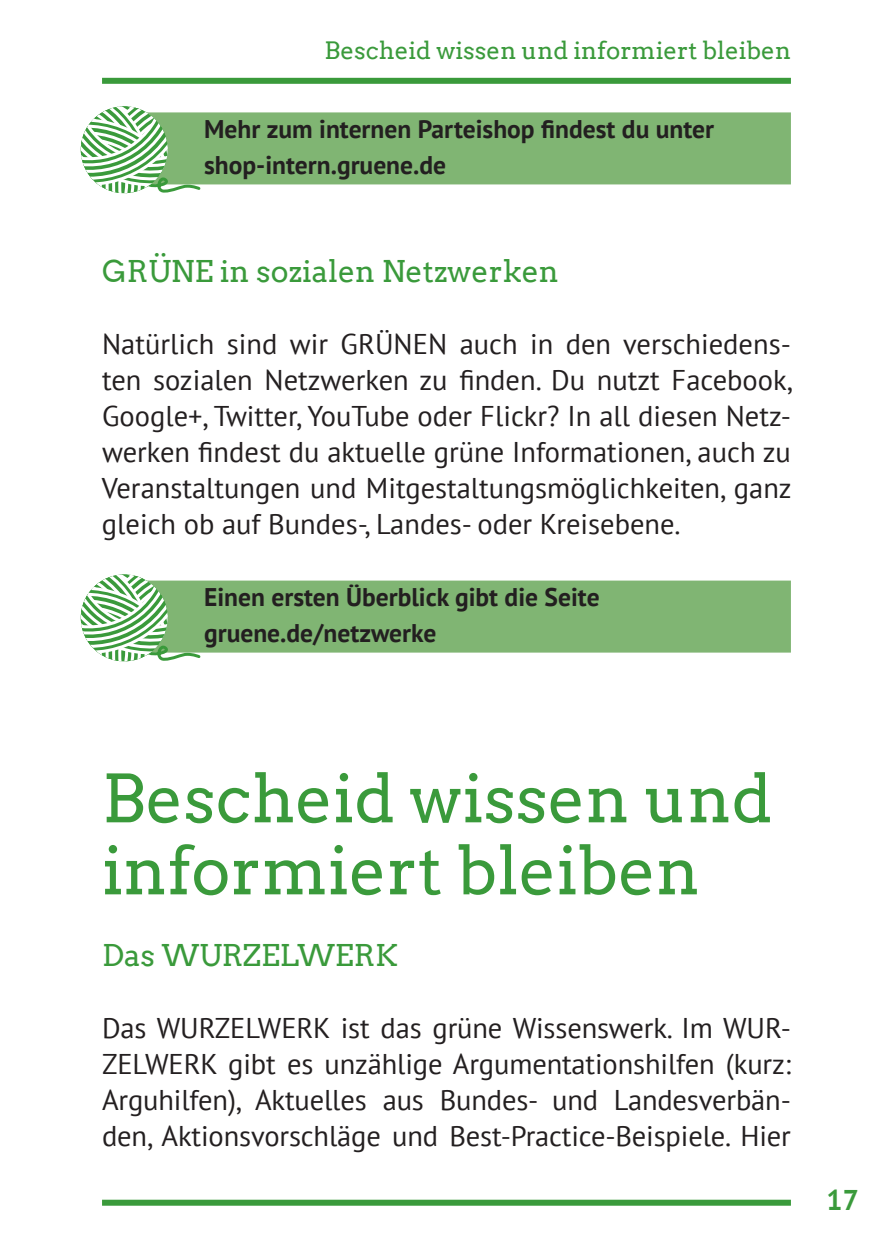
<style>
.page{position:relative;width:893px;height:1259px;background:#fff}
.page>*{position:absolute;margin:0;border:0;box-sizing:border-box;transform-origin:0 0}
.t1{font:66px/72px "Arvo";color:#3a9a3b}
.t2{font:30px "Arvo";color:#3a9a3b}
.t3{font:28.5px/36px "PT Sans";letter-spacing:-.005em;color:#231f20;text-align:justify}
.t4{font:700 28.5px "PT Sans";color:#3a9a3b}
.t5{font:700 25.5px/36px "PT Sans";color:#231f20}
.t6{font:24px "Arvo";color:#3a9a3b}
</style>
<div class="page">
<div style="left:102px;top:78px;width:689px;height:6px;background:#3a9a3b"></div>
<div style="left:102px;top:1199px;width:689px;height:6px;background:#3a9a3b"></div>
<div style="left:102px;top:112px;width:689px;height:72px;background:#80b573"></div>
<div style="left:102px;top:580px;width:689px;height:72px;background:#80b573"></div>
<svg style="left:81px;top:106px;width:121px;height:88px"></svg>
<svg style="left:81px;top:574px;width:121px;height:88px"></svg>
<p class="t6" style="left:325px;top:36px;width:468px">Bescheid wissen und informiert bleiben</p>
<p class="t5" style="left:204px;top:111px;width:512px">Mehr zum internen Parteishop findest du unter shop-intern.gruene.de</p>
<p class="t2" style="left:102px;top:253px;width:458px">GRÜNE in sozialen Netzwerken</p>
<p class="t3" style="left:102px;top:325px;width:693px">Natürlich sind wir GRÜNEN auch in den verschiedens&shy;ten sozialen Netzwerken zu finden. Du nutzt Facebook, Google+, Twitter, YouTube oder Flickr? In all diesen Netz&shy;werken findest du aktuelle grüne Informationen, auch zu Veranstaltungen und Mitgestaltungsmöglichkeiten, ganz gleich ob auf Bundes-, Landes- oder Kreisebene.</p>
<p class="t5" style="left:204px;top:579px;width:397px">Einen ersten Überblick gibt die Seite gruene.de/netzwerke</p>
<h1 class="t1" style="left:102px;top:762px;width:672px">Bescheid wissen und informiert bleiben</h1>
<p class="t2" style="left:102px;top:937px;width:297px">Das WURZELWERK</p>
<p class="t3" style="left:102px;top:1009px;width:690px">Das WURZELWERK ist das grüne Wissenswerk. Im WUR-ZELWERK gibt es unzählige Argumentationshilfen (kurz:<br>Arguhilfen), Aktuelles aus Bundes- und Landesverbän&shy;den, Aktionsvorschläge und Best-Practice-Beispiele. Hier</p>
<p class="t4" style="left:826px;top:1181px;width:34px">17</p>
</div>
